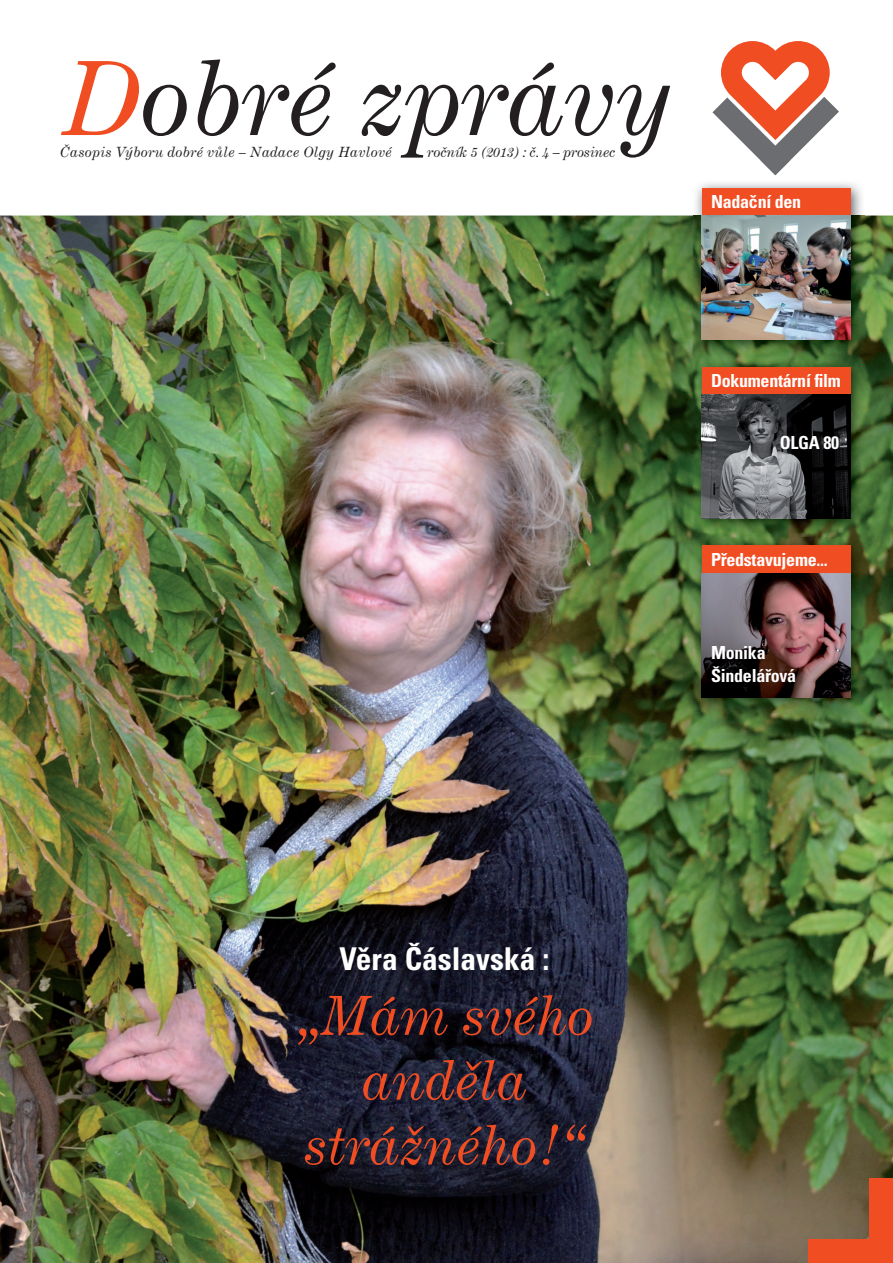
<style>
.page{position:relative;width:893px;height:1263px;background:#fff}
.page>*{position:absolute;margin:0;border:0;box-sizing:border-box;transform-origin:0 0}
.t1{font:italic 102.6px "Century Expanded CE";color:#231f20}
.t2{font:italic 54px/64.8px "Century Expanded CE";color:#f04d22;text-align:center}
.t3{font:700 condensed 31.35px "Univers CE";color:#fff}
.t4{font:700 condensed 18px/23.1px "Univers CE";letter-spacing:-.015em;color:#fff}
.t5{font:italic 14.1px "Century Expanded CE";letter-spacing:.02em;color:#231f20}
.t6{font:italic 14.1px "Century Expanded CE";letter-spacing:-.01em;color:#231f20}
.s1{color:#f04d22}
</style>
<div class="page">
<img style="left:0;top:216px;width:893px;height:1047px">
<img style="left:694px;top:183px;width:171px;height:171px">
<img style="left:694px;top:359px;width:171px;height:174px">
<img style="left:694px;top:537px;width:171px;height:175px">
<svg style="left:712px;top:41px;width:127px;height:134px"></svg>
<div style="left:702px;top:188px;width:148px;height:28px;background:#f04d22"></div>
<div style="left:702px;top:367px;width:148px;height:27px;background:#f04d22"></div>
<div style="left:702px;top:546px;width:148px;height:27px;background:#f04d22"></div>
<img style="left:702px;top:216px;width:148px;height:124px">
<img style="left:702px;top:394px;width:148px;height:124px">
<img style="left:702px;top:573px;width:148px;height:124px">
<div style="left:869px;top:1179px;width:24px;height:84px;background:#f04d22"></div>
<div style="left:808px;top:1239px;width:84px;height:24px;background:#f04d22"></div>
<h1 class="t1" style="left:60px;top:41px;width:615px"><span class="s1">D</span>obré zprávy</h1>
<p class="t5" style="left:60px;top:144px;width:333px">Časopis Výboru dobré vůle – Nadace Olgy Havlové</p>
<p class="t6" style="left:427px;top:144px;width:190px">ročník 5 (2013) : č. 4 – prosinec</p>
<p class="t4" style="left:711px;top:191px;width:92px">Nadační den</p>
<p class="t4" style="left:711px;top:369px;width:131px">Dokumentární film</p>
<p class="t4" style="left:780px;top:432px;width:61px">OLGA 80</p>
<p class="t4" style="left:711px;top:548px;width:118px">Představujeme...</p>
<p class="t4" style="left:711px;top:641px;width:87px">Monika<br>Šindelářová</p>
<h3 class="t3" style="left:340px;top:941px;width:211px">Věra Čáslavská :</h3>
<h2 class="t2" style="left:295px;top:983px;width:300px">„Mám svého anděla strážného!“</h2>
</div>
